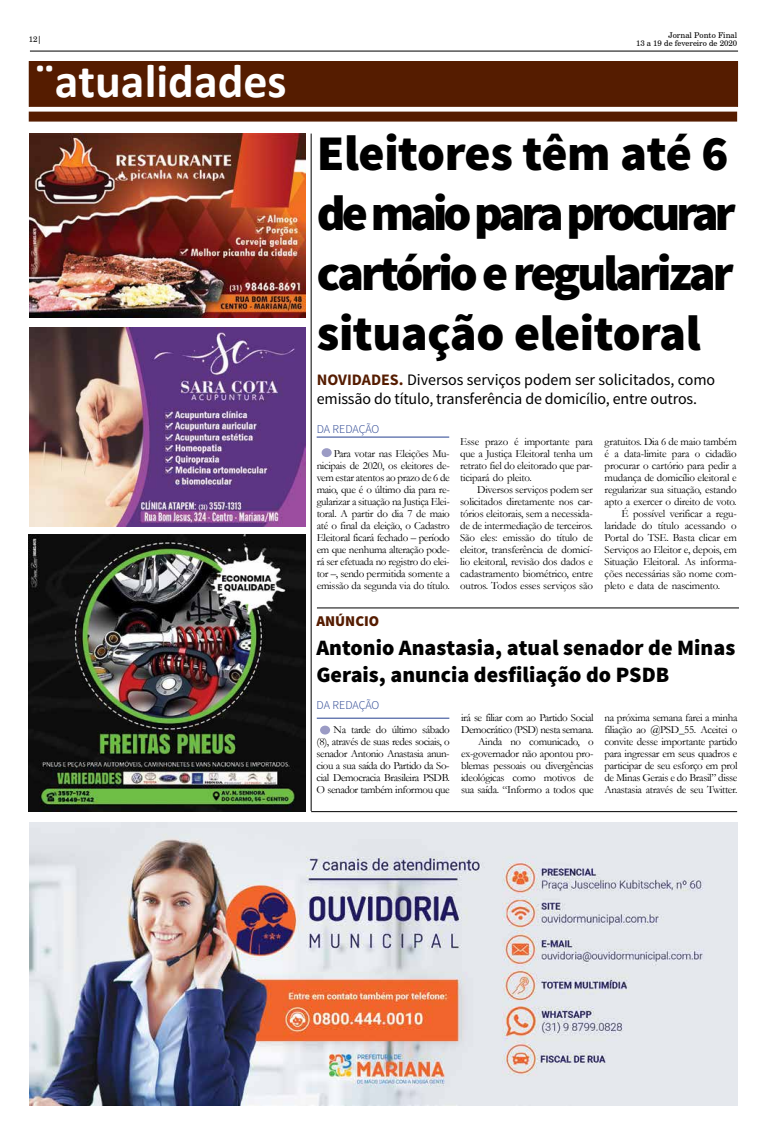
<style>
.page{position:relative;width:766px;height:1134px;background:#fff}
.page>*{position:absolute;margin:0;border:0;box-sizing:border-box;transform-origin:0 0}
.t1{font:900 49.9px/59.9px "Source Sans Pro";letter-spacing:-.06em;color:#000}
.t2{font:700 47.9px "Calibri";color:#fff}
.t3{font:900 22px/26.4px "Source Sans Pro";color:#000}
.t4{font:16px/19.2px "Source Sans Pro";letter-spacing:-.01em;color:#000}
.t5{font:900 15px "Source Sans Pro";color:#551c00}
.t6{font:300 12px "Source Sans Pro";letter-spacing:-.01em;color:#25408f}
.t7{font:11px/12px "Garamond";letter-spacing:-.02em;color:#000;text-align:justify}
.t8{font:8px/8px "Century Schlbk Cyrillic BT";color:#000;text-align:right}
.s1{font-weight:700;color:#551c00}
</style>
<div class="page">
<hr style="left:30px;top:51px;width:707px;height:1px;background:#000">
<img style="left:29px;top:823px;width:708px;height:283px">
<hr style="left:311px;top:811px;width:426px;height:1px;background:#000">
<img style="left:29px;top:534px;width:276px;height:277px">
<img style="left:29px;top:134px;width:276px;height:184px">
<img style="left:29px;top:327px;width:276px;height:199px">
<hr style="left:311px;top:134px;width:1px;height:677px;background:#000">
<div style="left:29px;top:62px;width:708px;height:44px;background:#551c00"></div>
<div style="left:29px;top:61px;width:708px;height:46px;border:1px solid #551c00"></div>
<div style="left:29px;top:112px;width:708px;height:10px;background:#551c00"></div>
<hr style="left:316px;top:437px;width:133px;height:1px;background:#25408f">
<div style="left:321px;top:448px;width:10px;height:9px;background:#9b9bc5;border-radius:50%"></div>
<div style="left:320px;top:726px;width:10px;height:8px;background:#9b9bc5;border-radius:50%"></div>
<hr style="left:317px;top:608px;width:421px;height:1px;background:#000">
<hr style="left:317px;top:718px;width:132px;height:1px;background:#25408f">
<p class="t8" style="left:29px;top:35px;width:14px">12|</p>
<h2 class="t2" style="left:35px;top:47px;width:253px">¨atualidades</h2>
<p class="t8" style="left:635px;top:31px;width:103px">Jornal Ponto Final<br>13 a 19 de fevereiro de 2020</p>
<h1 class="t1" style="left:317px;top:126px;width:420px">Eleitores têm até 6 de maio para procurar cartório e regularizar situação eleitoral</h1>
<h3 class="t4" style="left:317px;top:371px;width:400px"><span class="s1">NOVIDADES.</span> Diversos serviços podem ser solicitados, como emissão do título, transferência de domicílio, entre outros.</h3>
<p class="t6" style="left:316px;top:422px;width:64px">DA REDAÇÃO</p>
<p class="t7" style="left:316px;top:447px;width:135px;text-indent:17px">Para votar nas Eleições Mu&shy;nicipais de 2020, os eleitores de&shy;vem estar atentos ao prazo de 6 de maio, que é o último dia para re&shy;gularizar a situação na Justiça Elei&shy;toral. A partir do dia 7 de maio até o final da eleição, o Cadastro Eleitoral ficará fechado – período em que nenhuma alteração pode&shy;rá ser efetuada no registro do elei&shy;tor –, sendo permitida somente a emissão da segunda via do título.</p>
<p class="t7" style="left:460px;top:435px;width:134px">Esse prazo é importante para que a Justiça Eleitoral tenha um retrato fiel do eleitorado que par&shy;ticipará do pleito.</p>
<p class="t7" style="left:604px;top:435px;width:134px">gratuitos. Dia 6 de maio também</p>
<p class="t7" style="left:604px;top:447px;width:134px">é a data-limite para o cidadão</p>
<p class="t7" style="left:604px;top:459px;width:134px">procurar o cartório para pedir a</p>
<p class="t7" style="left:604px;top:471px;width:134px">mudança de domicílio eleitoral e</p>
<p class="t7" style="left:604px;top:483px;width:134px">regularizar sua situação, estando</p>
<p class="t7" style="left:604px;top:495px;width:133px">apto a exercer o direito de voto.</p>
<p class="t7" style="left:621px;top:507px;width:117px">É possível verificar a regu-</p>
<p class="t7" style="left:604px;top:519px;width:134px">laridade do título acessando o</p>
<p class="t7" style="left:604px;top:531px;width:134px">Portal do TSE. Basta clicar em</p>
<p class="t7" style="left:604px;top:543px;width:134px">Serviços ao Eleitor e, depois, em</p>
<p class="t7" style="left:604px;top:555px;width:134px">Situação Eleitoral. As informa-</p>
<p class="t7" style="left:604px;top:567px;width:134px">ções necessárias são nome com-</p>
<p class="t7" style="left:604px;top:579px;width:117px">pleto e data de nascimento.</p>
<p class="t7" style="left:460px;top:483px;width:134px;text-indent:17px">Diversos serviços podem ser solicitados diretamente nos car&shy;tórios eleitorais, sem a necessida&shy;de de intermediação de terceiros.<br>São eles: emissão do título de eleitor, transferência de domicí&shy;lio eleitoral, revisão dos dados e cadastramento biométrico, entre outros. Todos esses serviços são</p>
<h3 class="t5" style="left:316px;top:611px;width:64px">ANÚNCIO</h3>
<h3 class="t3" style="left:316px;top:636px;width:420px">Antonio Anastasia, atual senador de Minas<br>Gerais, anuncia desfiliação do PSDB</h3>
<p class="t7" style="left:316px;top:723px;width:135px;text-indent:17px">Na tarde do último sábado (8), através de suas redes sociais, o senador Antonio Anastasia anun&shy;ciou a sua saída do Partido da So&shy;cial Democracia Brasileira PSDB.<br>O senador também informou que</p>
<p class="t7" style="left:461px;top:711px;width:134px;text-align:right">irá se filiar com ao Partido Social<br>Democrático (PSD) nesta semana.<br>Ainda no comunicado, o ex-governador não apontou pro&shy;blemas pessoais ou divergências ideológicas como motivos de sua saída. “Informo a todos que</p>
<p class="t7" style="left:604px;top:711px;width:135px">na próxima semana farei a minha filiação ao @PSD_55. Aceitei o convite desse importante partido para ingressar em seus quadros e participar de seu esforço em prol de Minas Gerais e do Brasil” disse Anastasia através de seu Twitter.</p>
<p class="t6" style="left:316px;top:697px;width:64px">DA REDAÇÃO</p>
</div>
